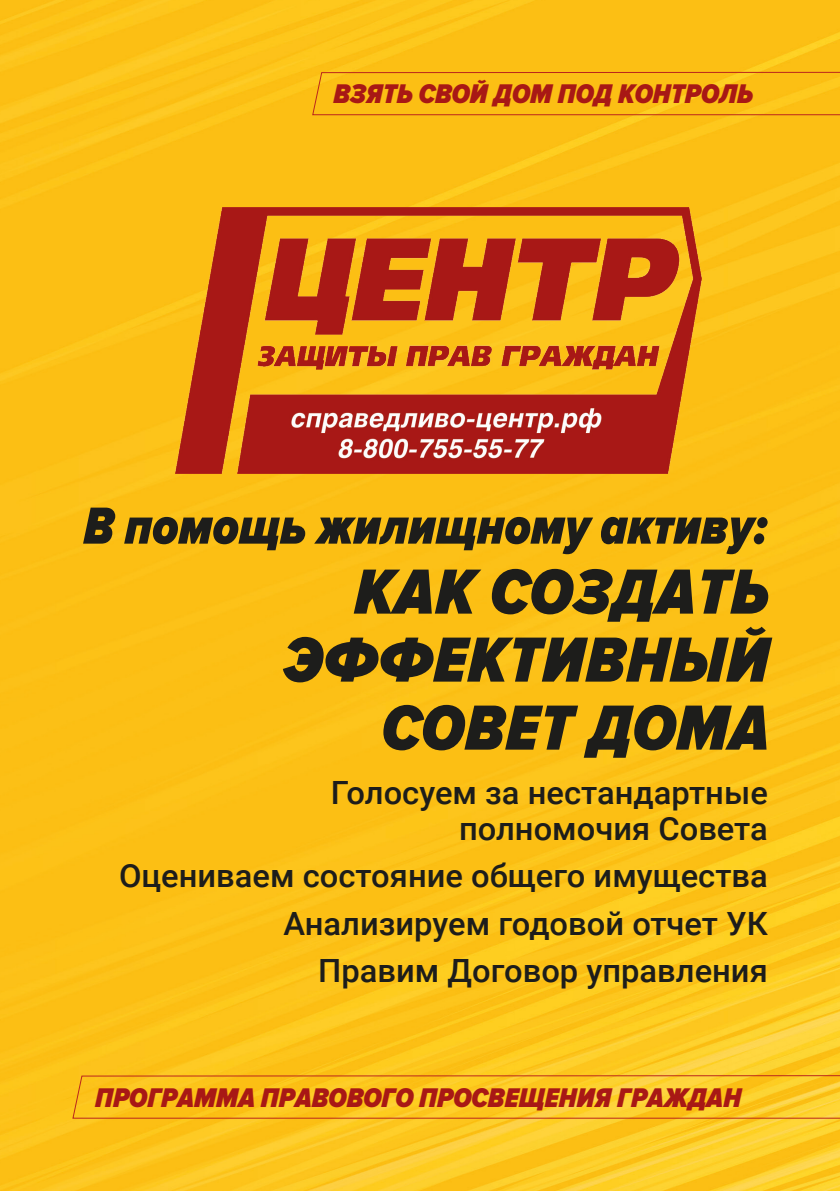
<style>
.page{position:relative;width:840px;height:1191px;background:#fff}
.page>*{position:absolute;margin:0;border:0;box-sizing:border-box;transform-origin:0 0}
.t1{font:italic 900 66px/68px "Proxima Nova Cond";letter-spacing:.01em;color:#1d1d1b;text-align:right}
.t2{font:italic 900 54px "Proxima Nova Cond";color:#1d1d1b;scale:.95 1}
.t3{font:500 32px/47.4px "Roboto";color:#1d1d1b;text-align:right}
.t4{font:italic 900 28px "Proxima Nova Cond";color:#a81815}
</style>
<div class="page">
<img style="left:0;top:0;width:839px;height:1191px">
<img style="left:176px;top:207px;width:525px;height:267px">
<svg style="left:72px;top:1074px;width:767px;height:45px;background:#f9c121"></svg>
<svg style="left:311px;top:71px;width:528px;height:45px;background:#f9b815"></svg>
<p class="t4" style="left:333px;top:78px;width:421px">ВЗЯТЬ СВОЙ ДОМ ПОД КОНТРОЛЬ</p>
<h2 class="t2" style="left:83px;top:495px;width:721px">В помощь жилищному активу:</h2>
<h1 class="t1" style="left:284px;top:560px;width:486px">КАК СОЗДАТЬ<br>ЭФФЕКТИВНЫЙ<br>СОВЕТ ДОМА</h1>
<p class="t3" style="left:331px;top:773px;width:438px;line-height:36px">Голосуем за нестандартные полномочия Совета</p>
<p class="t3" style="left:119px;top:851px;width:650px">Оцениваем состояние общего имущества<br>Анализируем годовой отчет УК<br>Правим Договор управления</p>
<p class="t4" style="left:95px;top:1082px;width:103px">Программа</p>
<p class="t4" style="left:261px;top:1082px;width:53px">правово</p>
<p class="t4" style="left:381px;top:1082px;width:90px">го просве</p>
<p class="t4" style="left:518px;top:1082px;width:190px">щения граждан</p>
</div>
